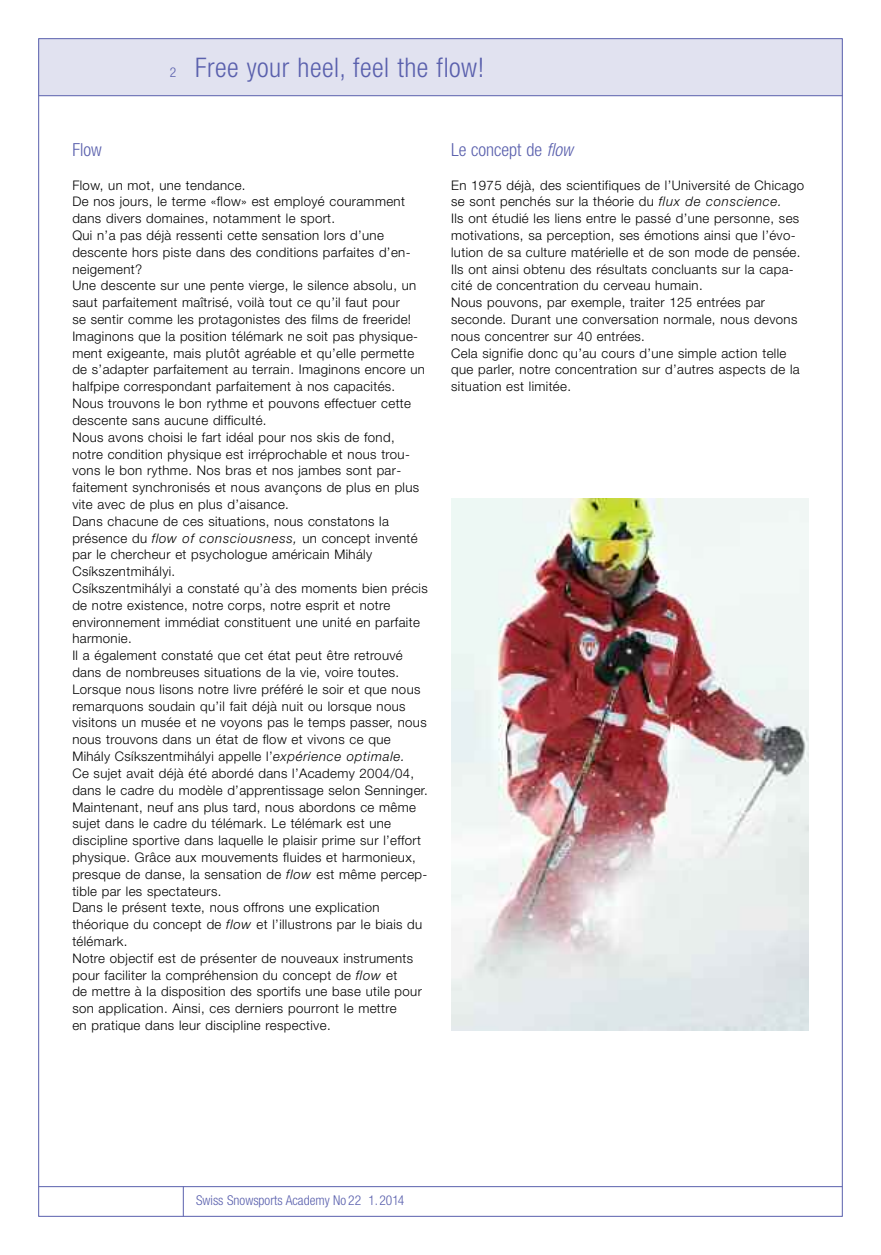
<style>
.page{position:relative;width:881px;height:1255px;background:#fff}
.page>*{position:absolute;margin:0;border:0;box-sizing:border-box;transform-origin:0 0}
.t1{font:300 condensed 27px "Helvetica Neue LT Std";letter-spacing:.02em;color:#5a60ad}
.t2{font:300 condensed 18px "Helvetica Neue LT Std";color:#5a60ad}
.t3{font:300 condensed 13.5px "Helvetica Neue LT Std";color:#5a60ad}
.t4{font:300 13.2px/16.8px "Helvetica Neue LT Std";letter-spacing:.03em;color:#000}
.s1{font-size:13.5px}
.s2{font-style:italic}
</style>
<div class="page">
<div style="left:38px;top:39px;width:804px;height:56px;background:#e1e2f0"></div>
<hr style="left:39px;top:1186px;width:803px;height:1px;background:#5a60ad">
<hr style="left:183px;top:1186px;width:1px;height:30px;background:#5a60ad">
<hr style="left:39px;top:95px;width:803px;height:1px;background:#5a60ad">
<img style="left:451px;top:498px;width:357px;height:531px">
<h1 class="t1" style="left:170px;top:58px;width:315px"><span class="s1">2</span> Free your heel, feel the flow!</h1>
<h2 class="t2" style="left:72px;top:143px;width:31px">Flow</h2>
<p class="t4" style="left:72px;top:178px;width:357px">Flow, un mot, une tendance.<br>De nos jours, le terme «flow» est employé couramment dans divers domaines, notamment le sport.<br>Qui n’a pas déjà ressenti cette sensation lors d’une descente hors piste dans des conditions parfaites d’en&shy;neigement?<br>Une descente sur une pente vierge, le silence absolu, un saut parfaitement maîtrisé, voilà tout ce qu’il faut pour<br>se sentir comme les protagonistes des films de freeride!<br>Imaginons que la position télémark ne soit pas physique&shy;ment exigeante, mais plutôt agréable et qu’elle permette de s’adapter parfaitement au terrain. Imaginons encore un halfpipe correspondant parfaitement à nos capacités.<br>Nous trouvons le bon rythme et pouvons effectuer cette descente sans aucune difficulté.<br>Nous avons choisi le fart idéal pour nos skis de fond, notre condition physique est irréprochable et nous trou&shy;vons le bon rythme. Nos bras et nos jambes sont par&shy;faitement synchronisés et nous avançons de plus en plus vite avec de plus en plus d’aisance.<br>Dans chacune de ces situations, nous constatons la présence du <span class="s2">flow of consciousness,</span> un concept inventé par le chercheur et psychologue américain Mihály Csíkszentmihályi.<br>Csíkszentmihályi a constaté qu’à des moments bien précis de notre existence, notre corps, notre esprit et notre environnement immédiat constituent une unité en parfaite harmonie.<br>Il a également constaté que cet état peut être retrouvé dans de nombreuses situations de la vie, voire toutes.<br>Lorsque nous lisons notre livre préféré le soir et que nous remarquons soudain qu’il fait déjà nuit ou lorsque nous visitons un musée et ne voyons pas le temps passer, nous nous trouvons dans un état de flow et vivons ce que Mihály Csíkszentmihályi appelle l’<span class="s2">expérience optimale.<br></span>Ce sujet avait déjà été abordé dans l’Academy 2004/04, dans le cadre du modèle d’apprentissage selon Senninger.<br>Maintenant, neuf ans plus tard, nous abordons ce même sujet dans le cadre du télémark. Le télémark est une discipline sportive dans laquelle le plaisir prime sur l’effort physique. Grâce aux mouvements fluides et harmonieux, presque de danse, la sensation de <span class="s2">flow</span> est même percep&shy;tible par les spectateurs.<br>Dans le présent texte, nous offrons une explication théorique du concept de <span class="s2">flow</span> et l’illustrons par le biais du télémark.<br>Notre objectif est de présenter de nouveaux instruments pour faciliter la compréhension du concept de <span class="s2">flow</span> et<br>de mettre à la disposition des sportifs une base utile pour son application. Ainsi, ces derniers pourront le mettre<br>en pratique dans leur discipline respective.</p>
<h2 class="t2" style="left:451px;top:143px;width:123px">Le concept de <span class="s2">flow</span></h2>
<p class="t4" style="left:451px;top:178px;width:354px">En 1975 déjà, des scientifiques de l’Université de Chicago se sont penchés sur la théorie du <span class="s2">flux de conscience.<br></span>Ils ont étudié les liens entre le passé d’une personne, ses motivations, sa perception, ses émotions ainsi que l’évo&shy;lution de sa culture matérielle et de son mode de pensée.<br>Ils ont ainsi obtenu des résultats concluants sur la capa&shy;cité de concentration du cerveau humain.<br>Nous pouvons, par exemple, traiter 125 entrées par seconde. Durant une conversation normale, nous devons nous concentrer sur 40 entrées.<br>Cela signifie donc qu’au cours d’une simple action telle que parler, notre concentration sur d’autres aspects de la situation est limitée.</p>
<p class="t3" style="left:196px;top:1195px;width:210px">Swiss Snowsports Academy No 22 1.2014</p>
</div>
